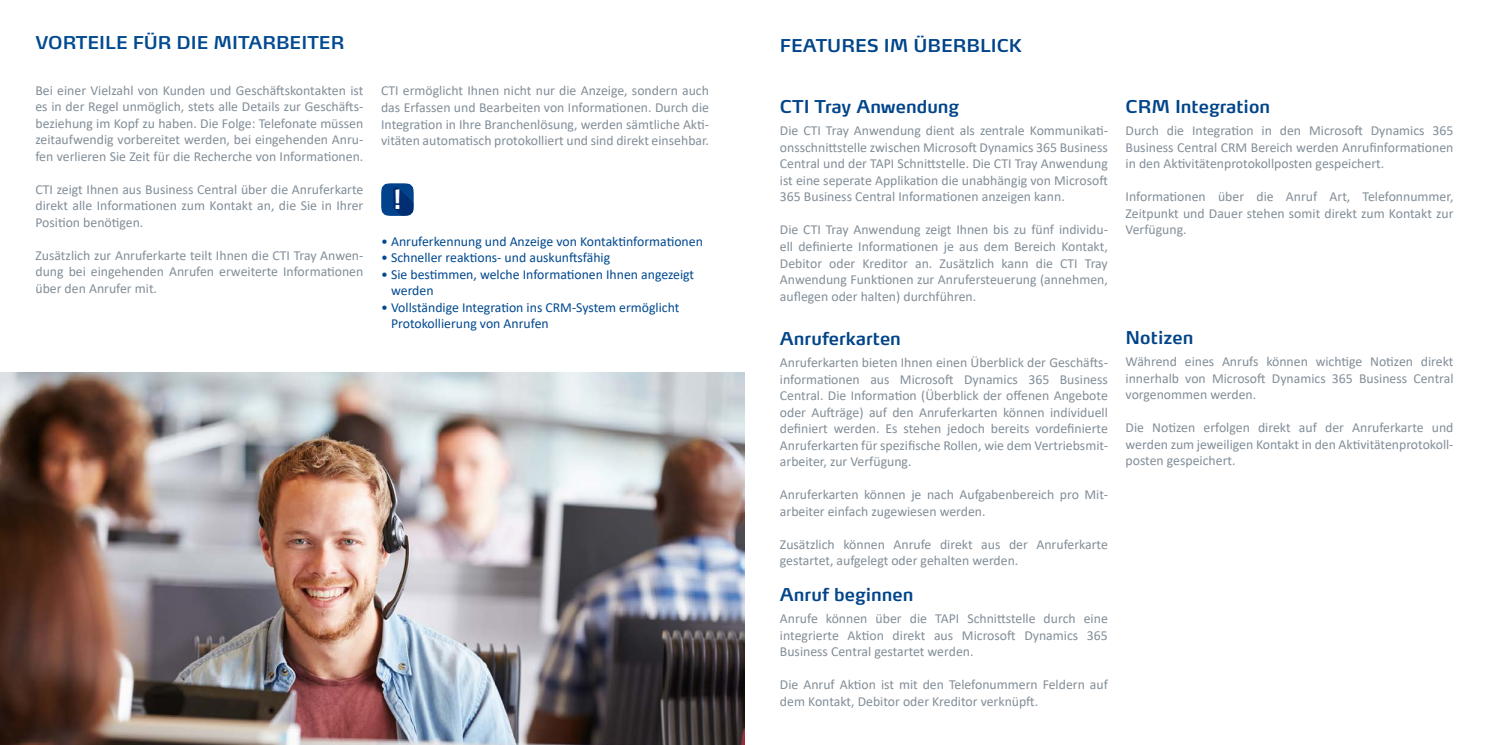
<style>
.page{position:relative;width:1489px;height:745px;background:#fff}
.page>*{position:absolute;margin:0;border:0;box-sizing:border-box;transform-origin:0 0}
.t1{font:600 26.12px "Max OT";color:#00428b}
.t2{font:600 17.5px "Max OT";color:#004489}
.t3{font:600 17.5px "Max OT";color:#014990}
.t4{font:13.75px/16.5px "Calibri";color:#828e98;text-align:justify}
.t5{font:13.75px/16.5px "Calibri";color:#014990}
</style>
<div class="page">
<img style="left:0;top:372px;width:744px;height:372px">
<svg style="left:381px;top:183px;width:33px;height:33px"></svg>
<p class="t3" style="left:35px;top:31px;width:310px">VORTEILE FÜR DIE MITARBEITER</p>
<p class="t4" style="left:35px;top:81px;width:329px">Bei einer Vielzahl von Kunden und Geschäftskontakten ist es in der Regel unmöglich, stets alle Details zur Geschäfts&shy;beziehung im Kopf zu haben. Die Folge: Telefonate müssen zeitaufwendig vorbereitet werden, bei eingehenden Anru&shy;fen verlieren Sie Zeit für die Recherche von Informationen.</p>
<p class="t4" style="left:35px;top:180px;width:329px">CTI zeigt Ihnen aus Business Central über die Anruferkarte direkt alle Informationen zum Kontakt an, die Sie in Ihrer Position benötigen.</p>
<p class="t4" style="left:35px;top:246px;width:329px">Zusätzlich zur Anruferkarte teilt Ihnen die CTI Tray Anwen&shy;dung bei eingehenden Anrufen erweiterte Informationen über den Anrufer mit.</p>
<p class="t4" style="left:381px;top:82px;width:329px">CTI ermöglicht Ihnen nicht nur die Anzeige, sondern auch das Erfassen und Bearbeiten von Informationen. Durch die Integration in Ihre Branchenlösung, werden sämtliche Akti&shy;vitäten automatisch protokolliert und sind direkt einsehbar.</p>
<p class="t1" style="left:393px;top:192px;width:27px">!!<sup>!</sup> !</p>
<p class="t5" style="left:381px;top:232px;width:323px">• Anruferkennung und Anzeige von Kontaktinformationen</p>
<p class="t5" style="left:381px;top:249px;width:230px">• Schneller reaktions- und auskunftsfähig</p>
<p class="t5" style="left:391px;top:265px;width:304px;text-indent:-10px">• Sie bestimmen, welche Informationen Ihnen angezeigt werden</p>
<p class="t5" style="left:391px;top:298px;width:290px;text-indent:-10px">• Vollständige Integration ins CRM-System ermöglicht<br>Protokollierung von Anrufen</p>
<p class="t2" style="left:780px;top:34px;width:243px">FEATURES IM ÜBERBLICK</p>
<p class="t2" style="left:780px;top:95px;width:181px">CTI Tray Anwendung</p>
<p class="t4" style="left:780px;top:122px;width:329px">Die CTI Tray Anwendung dient als zentrale Kommunikati&shy;onsschnittstelle zwischen Microsoft Dynamics 365 Business Central und der TAPI Schnittstelle. Die CTI Tray Anwendung ist eine seperate Applikation die unabhängig von Microsoft 365 Business Central Informationen anzeigen kann.</p>
<p class="t4" style="left:780px;top:221px;width:329px">Die CTI Tray Anwendung zeigt Ihnen bis zu fünf individu&shy;ell definierte Informationen je aus dem Bereich Kontakt, Debitor oder Kreditor an. Zusätzlich kann die CTI Tray Anwendung Funktionen zur Anrufersteuerung (annehmen, auflegen oder halten) durchführen.</p>
<p class="t2" style="left:780px;top:327px;width:122px">Anruferkarten</p>
<p class="t4" style="left:780px;top:354px;width:329px">Anruferkarten bieten Ihnen einen Überblick der Geschäfts&shy;informationen aus Microsoft Dynamics 365 Business Central. Die Information (Überblick der offenen Angebote oder Aufträge) auf den Anruferkarten können individuell definiert werden. Es stehen jedoch bereits vordefinierte Anruferkarten für spezifische Rollen, wie dem Vertriebsmit&shy;arbeiter, zur Verfügung.</p>
<p class="t4" style="left:780px;top:486px;width:329px">Anruferkarten können je nach Aufgabenbereich pro Mit&shy;arbeiter einfach zugewiesen werden.</p>
<p class="t4" style="left:780px;top:535px;width:329px">Zusätzlich können Anrufe direkt aus der Anruferkarte gestartet, aufgelegt oder gehalten werden.</p>
<p class="t2" style="left:780px;top:583px;width:135px">Anruf beginnen</p>
<p class="t4" style="left:780px;top:609px;width:329px">Anrufe können über die TAPI Schnittstelle durch eine integrierte Aktion direkt aus Microsoft Dynamics 365<br>Business Central gestartet werden.</p>
<p class="t4" style="left:780px;top:675px;width:329px">Die Anruf Aktion ist mit den Telefonummern Feldern auf dem Kontakt, Debitor oder Kreditor verknüpft.</p>
<p class="t2" style="left:1125px;top:95px;width:146px">CRM Integration</p>
<p class="t4" style="left:1125px;top:122px;width:329px">Durch die Integration in den Microsoft Dynamics 365<br>Business Central CRM Bereich werden Anrufinformationen in den Aktivitätenprotokollposten gespeichert.</p>
<p class="t4" style="left:1125px;top:188px;width:329px">Informationen über die Anruf Art, Telefonnummer, Zeitpunkt und Dauer stehen somit direkt zum Kontakt zur Verfügung.</p>
<p class="t2" style="left:1125px;top:326px;width:69px">Notizen</p>
<p class="t4" style="left:1125px;top:353px;width:329px">Während eines Anrufs können wichtige Notizen direkt innerhalb von Microsoft Dynamics 365 Business Central vorgenommen werden.</p>
<p class="t4" style="left:1125px;top:419px;width:329px">Die Notizen erfolgen direkt auf der Anruferkarte und werden zum jeweiligen Kontakt in den Aktivitätenprotokoll&shy;posten gespeichert.</p>
</div>
